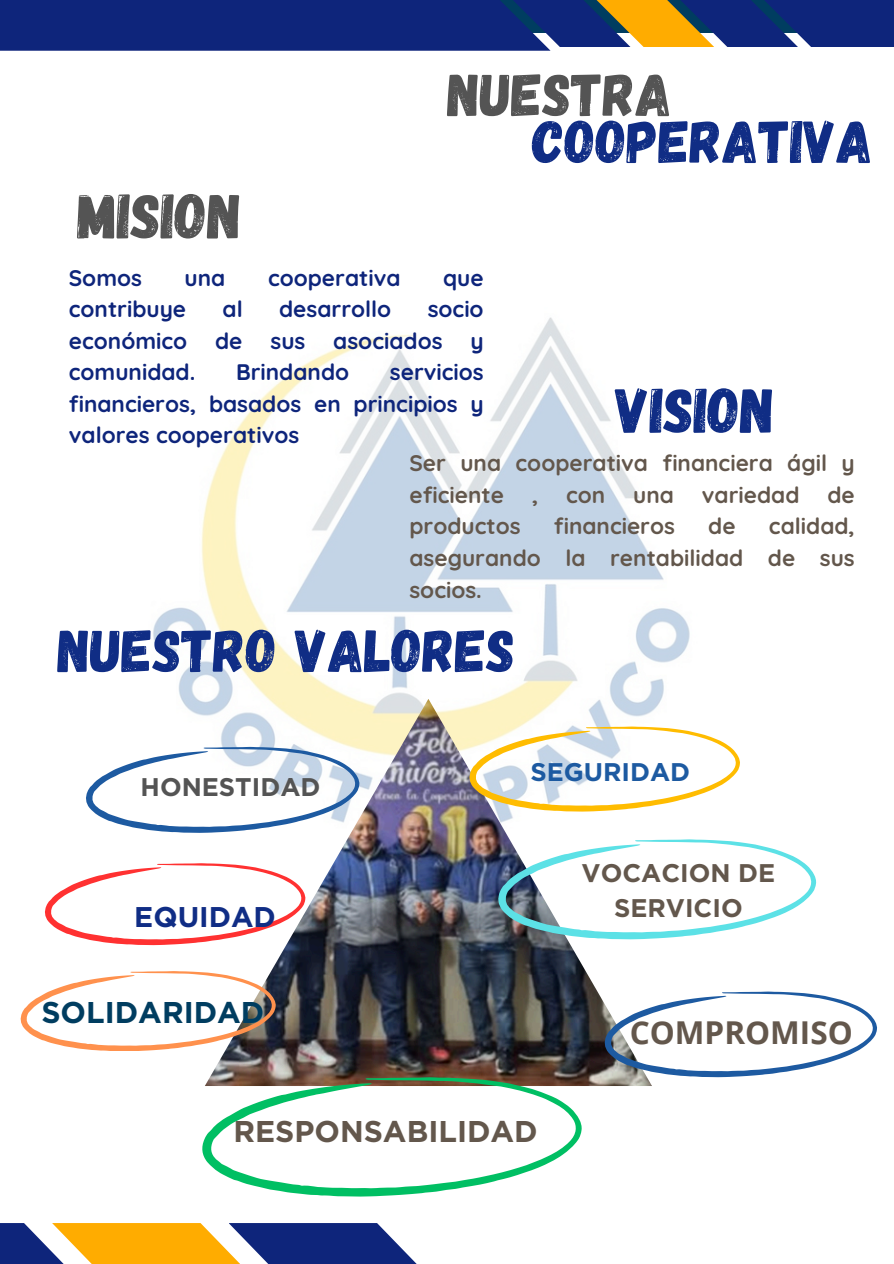
<style>
.page{position:relative;width:894px;height:1264px;background:#fff}
.page>*{position:absolute;margin:0;border:0;box-sizing:border-box;transform-origin:0 0}
.t1{font:63px "Gagalin";color:#545454}
.t2{font:63px "Gagalin";color:#102d85}
.t3{font:60px "Gagalin";color:#102d85}
.t4{font:60px "Gagalin";color:#545454}
.t5{font:700 31.5px "Open Sans";color:#63574c}
.t6{font:700 30px "Gotham";color:#63574c}
.t7{font:700 30px "Gotham";color:#003d60}
.t8{font:700 28.5px "Gotham";color:#102d85}
.t9{font:700 25.5px/34.8px "Gotham";color:#63574c;text-align:center}
.t10{font:700 25.5px "Gotham";color:#545454}
.t11{font:700 25.5px "Gotham";color:#1d5aa1}
.t12{font:700 22.5px/31.5px "Quicksand";color:#0e257b;text-align:justify}
.t13{font:700 22.5px/31.5px "Quicksand";color:#63574c;text-align:justify}
</style>
<div class="page">
<img style="left:153px;top:317px;width:537px;height:516px">
<img style="left:205px;top:699px;width:446px;height:386px">
<svg style="left:86px;top:747px;width:273px;height:85px"></svg>
<svg style="left:468px;top:726px;width:272px;height:85px"></svg>
<svg style="left:497px;top:839px;width:319px;height:100px"></svg>
<svg style="left:45px;top:863px;width:260px;height:82px"></svg>
<svg style="left:20px;top:971px;width:256px;height:79px"></svg>
<svg style="left:603px;top:991px;width:273px;height:86px"></svg>
<svg style="left:202px;top:1077px;width:380px;height:119px"></svg>
<svg style="left:0;top:1223px;width:52px;height:40px;fill:#0e257b"></svg>
<svg style="left:52px;top:1223px;width:176px;height:40px;fill:#ffac00"></svg>
<svg style="left:228px;top:1223px;width:188px;height:40px;fill:#0e257b"></svg>
<div style="left:740px;top:0;width:153px;height:47px;background:#0e257b"></div>
<svg style="left:714px;top:0;width:83px;height:47px"></svg>
<div style="left:489px;top:0;width:141px;height:47px;background:#0e257b"></div>
<svg style="left:584px;top:0;width:130px;height:47px;fill:#ffac00"></svg>
<div style="left:0;top:0;width:550px;height:51px;background:#0e257b"></div>
<h3 class="t1" style="left:78px;top:175px;width:166px">MISION</h3>
<p class="t4" style="left:447px;top:56px;width:226px">NUESTRA</p>
<h3 class="t3" style="left:532px;top:103px;width:342px">COOPERATIVA</h3>
<h1 class="t12" style="left:69px;top:261px;width:75px">Somos</h1>
<h1 class="t12" style="left:184px;top:261px;width:42px">una</h1>
<h1 class="t12" style="left:268px;top:261px;width:134px">cooperativa</h1>
<h1 class="t12" style="left:443px;top:261px;width:42px">que</h1>
<h1 class="t12" style="left:69px;top:293px;width:119px">contribuye</h1>
<h1 class="t12" style="left:222px;top:293px;width:22px">al</h1>
<h1 class="t12" style="left:279px;top:293px;width:114px">desarrollo</h1>
<h1 class="t12" style="left:69px;top:293px;width:416px;text-indent:359px">socio económico de sus asociados y comunidad.</h1>
<h1 class="t12" style="left:236px;top:356px;width:115px">Brindando</h1>
<h1 class="t12" style="left:69px;top:356px;width:416px;text-indent:321px">servicios financieros, basados en principios y valores cooperativos</h1>
<p class="t2" style="left:615px;top:369px;width:161px">VISION</p>
<h1 class="t13" style="left:409px;top:447px;width:447px">Ser una cooperativa financiera ágil y eficiente , con una variedad de productos</h1>
<h1 class="t13" style="left:409px;top:510px;width:446px;text-indent:359px">calidad, asegurando la rentabilidad de sus socios.</h1>
<h1 class="t13" style="left:553px;top:510px;width:123px">financieros</h1>
<h1 class="t13" style="left:708px;top:510px;width:29px">de</h1>
<h3 class="t3" style="left:58px;top:612px;width:459px">NUESTRO VALORES</h3>
<p class="t10" style="left:141px;top:772px;width:181px">HONESTIDAD</p>
<p class="t8" style="left:134px;top:899px;width:143px">EQUIDAD</p>
<h1 class="t7" style="left:41px;top:994px;width:224px">SOLIDARIDAD</h1>
<h1 class="t11" style="left:530px;top:756px;width:161px">SEGURIDAD</h1>
<p class="t9" style="left:581px;top:855px;width:195px">VOCACION DE<br>SERVICIO</p>
<p class="t5" style="left:629px;top:1010px;width:224px">COMPROMISO</p>
<p class="t6" style="left:233px;top:1112px;width:306px">RESPONSABILIDAD</p>
</div>
